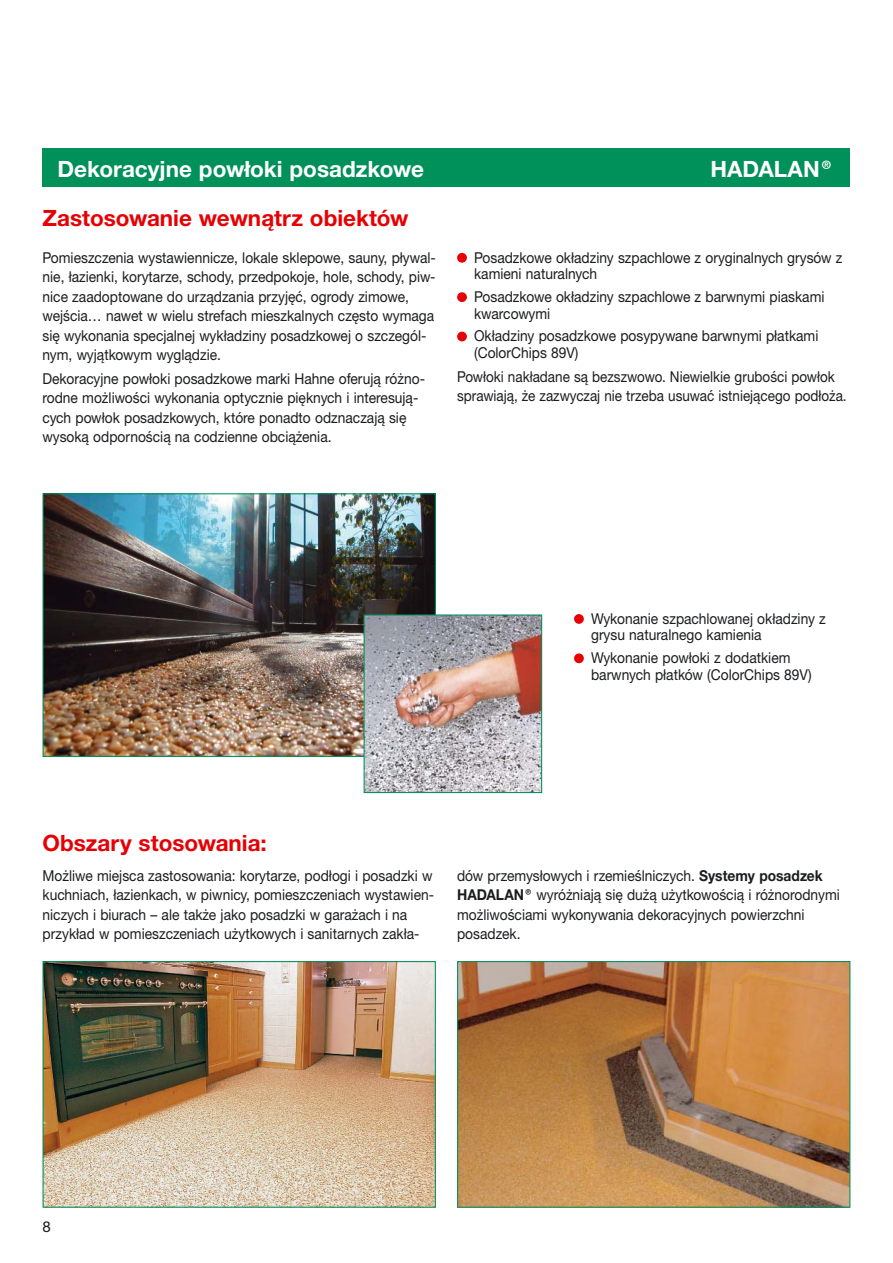
<style>
.page{position:relative;width:893px;height:1263px;background:#fff}
.page>*{position:absolute;margin:0;border:0;box-sizing:border-box;transform-origin:0 0}
.t1{font:700 22.5px "Helvetica Neue CE";color:#e60004}
.t2{font:700 22.5px "Helvetica Neue CE";color:#fff}
.t3{font:15px/19.5px "Helvetica Neue CE";color:#1b1c20;scale:.92 1}
.t4{font:15px/19.5px "Helvetica Neue CE";color:#1b1c20;scale:.9 1}
.t5{font:15px "Helvetica Neue CE";color:#1b1c20}
.s1{font-weight:700}
</style>
<div class="page">
<img style="left:459px;top:963px;width:389px;height:243px">
<div style="left:457px;top:961px;width:393px;height:247px;border:1px solid #009059"></div>
<img style="left:45px;top:495px;width:389px;height:260px">
<div style="left:43px;top:493px;width:393px;height:264px;border:1px solid #009059"></div>
<img style="left:366px;top:616px;width:174px;height:175px">
<div style="left:364px;top:614px;width:178px;height:179px;border:1px solid #009059"></div>
<img style="left:45px;top:963px;width:389px;height:243px">
<div style="left:43px;top:961px;width:393px;height:247px;border:1px solid #009059"></div>
<div style="left:457px;top:253px;width:10px;height:10px;background:#e60004;border-radius:50%"></div>
<div style="left:457px;top:292px;width:10px;height:10px;background:#e60004;border-radius:50%"></div>
<div style="left:457px;top:332px;width:10px;height:9px;background:#e60004;border-radius:50%"></div>
<div style="left:43px;top:149px;width:807px;height:38px;background:#009059"></div>
<div style="left:574px;top:614px;width:10px;height:10px;background:#e60004;border-radius:50%"></div>
<div style="left:574px;top:653px;width:10px;height:10px;background:#e60004;border-radius:50%"></div>
<h1 class="t2" style="left:58px;top:160px;width:368px">Dekoracyjne powłoki posadzkowe</h1>
<h1 class="t2" style="left:711px;top:160px;width:126px">HADALAN®</h1>
<h1 class="t1" style="left:43px;top:210px;width:368px">Zastosowanie wewnątrz obiektów</h1>
<p class="t3" style="left:43px;top:249px;width:429px">Pomieszczenia wystawiennicze, lokale sklepowe, sauny, pływal&shy;nie, łazienki, korytarze, schody, przedpokoje, hole, schody, piw&shy;nice zaadoptowane do urządzania przyjęć, ogrody zimowe, wejścia… nawet w wielu strefach mieszkalnych często wymaga się wykonania specjalnej wykładziny posadzkowej o szczegól&shy;nym, wyjątkowym wyglądzie.</p>
<p class="t3" style="left:43px;top:370px;width:417px">Dekoracyjne powłoki posadzkowe marki Hahne oferują różno&shy;rodne możliwości wykonania optycznie pięknych i interesują&shy;cych powłok posadzkowych, które ponadto odznaczają się wysoką odpornością na codzienne obciążenia.</p>
<p class="t3" style="left:474px;top:250px;width:402px;line-height:16.5px">Posadzkowe okładziny szpachlowe z oryginalnych grysów z kamieni naturalnych</p>
<p class="t3" style="left:474px;top:290px;width:382px;line-height:16.5px">Posadzkowe okładziny szpachlowe z barwnymi piaskami kwarcowymi</p>
<p class="t3" style="left:474px;top:329px;width:376px;line-height:16.5px">Okładziny posadzkowe posypywane barwnymi płatkami (ColorChips 89V)</p>
<p class="t4" style="left:457px;top:368px;width:434px">Powłoki nakładane są bezszwowo. Niewielkie grubości powłok sprawiają, że zazwyczaj nie trzeba usuwać istniejącego podłoża.</p>
<h1 class="t1" style="left:43px;top:835px;width:226px">Obszary stosowania:</h1>
<p class="t3" style="left:591px;top:611px;width:257px;line-height:16.5px">Wykonanie szpachlowanej okładziny z grysu naturalnego kamienia</p>
<p class="t3" style="left:591px;top:651px;width:241px;line-height:16.5px">Wykonanie powłoki z dodatkiem barwnych płatków (ColorChips 89V)</p>
<p class="t3" style="left:43px;top:867px;width:427px">Możliwe miejsca zastosowania: korytarze, podłogi i posadzki w kuchniach, łazienkach, w piwnicy, pomieszczeniach wystawien&shy;niczych i biurach – ale także jako posadzki w garażach i na przykład w pomieszczeniach użytkowych i sanitarnych zakła-</p>
<p class="t3" style="left:457px;top:867px;width:417px">dów przemysłowych i rzemieślniczych. <span class="s1">Systemy posadzek HADALAN®</span> wyróżniają się dużą użytkowością i różnorodnymi możliwościami wykonywania dekoracyjnych powierzchni posadzek.</p>
<p class="t5" style="left:43px;top:1221px;width:10px">8</p>
</div>
